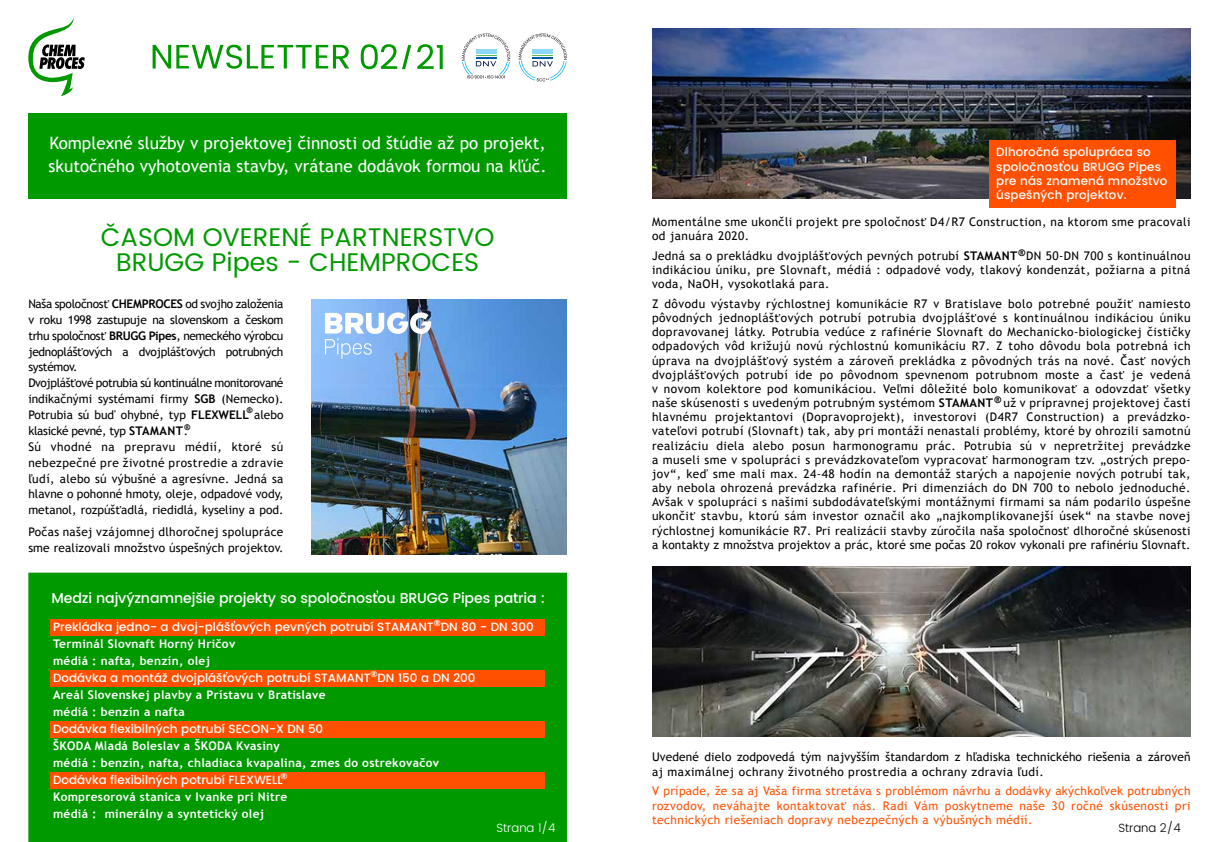
<style>
.page{position:relative;width:1219px;height:842px;background:#fff}
.page>*{position:absolute;margin:0;border:0;box-sizing:border-box;transform-origin:0 0}
.t1{font:25.5px/25.5px "Poppins";color:#090;text-align:center}
.t2{font:17px/22.7px "Trebuchet MS";color:#fff}
.t3{font:500 14.2px "Poppins";letter-spacing:-.01em;color:#fff}
.t4{font:11.9px/14.2px "Trebuchet MS";letter-spacing:.01em;color:#000}
.t5{font:500 11.9px/14.3px "Poppins";color:#fff}
.t6{font:700 11.9px/17px "Trebuchet MS";letter-spacing:.025em;color:#fff}
.t7{font:11.9px/14.2px "Trebuchet MS";letter-spacing:.04em;color:#fe5000;text-align:justify}
.t8{font:11.9px/14.2px "Trebuchet MS";letter-spacing:.04em;color:#000}
.t9{font:300 11.9px "Poppins";color:#fff}
.t10{font:300 11.9px "Poppins";color:#000}
.t11{font:700 9.9px "Trebuchet MS";color:#000}
.t12{font:700 8.5px "Poppins";color:#fff}
.t13{font:700 8.5px "Trebuchet MS";color:#000}
.s1{font-weight:700}
</style>
<div class="page">
<svg style="left:28px;top:17px;width:57px;height:79px"></svg>
<div style="left:28px;top:113px;width:539px;height:85px;background:#090"></div>
<div style="left:28px;top:573px;width:539px;height:269px;background:#090"></div>
<div style="left:50px;top:619px;width:495px;height:16px;background:#fe5000"></div>
<svg style="left:153px;top:45px;width:196px;height:24px"></svg>
<svg style="left:361px;top:44px;width:50px;height:25px"></svg>
<svg style="left:417px;top:44px;width:26px;height:25px"></svg>
<svg style="left:462px;top:33px;width:48px;height:45px"></svg>
<svg style="left:518px;top:33px;width:49px;height:48px"></svg>
<div style="left:50px;top:670px;width:495px;height:16px;background:#fe5000"></div>
<div style="left:50px;top:721px;width:495px;height:16px;background:#fe5000"></div>
<div style="left:50px;top:772px;width:495px;height:16px;background:#fe5000"></div>
<img style="left:652px;top:28px;width:538px;height:170px">
<div style="left:989px;top:140px;width:186px;height:68px;background:#fe5000"></div>
<img style="left:312px;top:299px;width:255px;height:255px">
<svg style="left:325px;top:312px;width:106px;height:47px"></svg>
<img style="left:652px;top:566px;width:539px;height:170px">
<h2 class="t2" style="left:49px;top:132px;width:499px">Komplexné služby v projektovej činnosti od štúdie až po projekt, skutočného vyhotovenia stavby, vrátane dodávok formou na kľúč.</h2>
<h1 class="t1" style="left:101px;top:225px;width:395px">ČASOM OVERENÉ PARTNERSTVO<br>BRUGG Pipes - CHEMPROCES</h1>
<p class="t4" style="left:28px;top:296px;width:257px;line-height:15.9px">Naša spoločnosť <span class="s1">CHEMPROCES</span> od svojho založenia v roku 1998 zastupuje na slovenskom a českom trhu spoločnosť <span class="s1">BRUGG Pipes</span>, nemeckého výrobcu jednoplášťových a dvojplášťových potrubných systémov.<br>Dvojplášťové potrubia sú kontinuálne monitorované indikačnými systémami firmy <span class="s1">SGB</span> (Nemecko).<br>Potrubia sú buď ohybné, typ <span class="s1">FLEXWELL</span> alebo klasické pevné, typ <span class="s1">STAMANT</span>.<br>Sú vhodné na prepravu médií, ktoré sú nebezpečné pre životné prostredie a zdravie ľudí, alebo sú výbušné a agresívne. Jedná sa hlavne o pohonné hmoty, oleje, odpadové vody, metanol, rozpúšťadlá, riedidlá, kyseliny a pod.</p>
<p class="t4" style="left:28px;top:524px;width:257px;line-height:15.9px">Počas našej vzájomnej dlhoročnej spolupráce sme realizovali množstvo úspešných projektov.</p>
<p class="t3" style="left:52px;top:587px;width:495px">Medzi najvýznamnejšie projekty so spoločnostou BRUGG Pipes patria :</p>
<p class="t13" style="left:247px;top:405px;width:8px">®</p>
<p class="t13" style="left:184px;top:421px;width:8px">®</p>
<p class="t5" style="left:996px;top:145px;width:173px">Dlhoročná spolupráca so spoločnostou BRUGG Pipes pre nás znamená množstvo úspešných projektov.</p>
<p class="t8" style="left:652px;top:215px;width:540px">Momentálne sme ukončli projekt pre spoločnosť D4/R7 Construction, na ktorom sme pracovali od januára 2020.</p>
<p class="t4" style="left:652px;top:249px;width:540px;text-align:justify">Jedná sa o prekládku dvojplášťových pevných potrubí <span class="s1">STAMANT</span> DN 50-DN 700 s kontinuálnou indikáciou úniku, pre Slovnaft, médiá : odpadové vody, tlakový kondenzát, požiarna a pitná voda, NaOH, vysokotlaká para.</p>
<p class="t4" style="left:652px;top:297px;width:540px;text-align:justify">Z dôvodu výstavby rýchlostnej komunikácie R7 v Bratislave bolo potrebné použiť namiesto pôvodných jednoplášťových potrubí potrubia dvojplášťové s kontinuálnou indikáciou úniku dopravovanej látky. Potrubia vedúce z rafinérie Slovnaft do Mechanicko-biologickej čističky odpadových vôd križujú novú rýchlostnú komunikáciu R7. Z toho dôvodu bola potrebná ich úprava na dvojplášťový systém a zároveň prekládka z pôvodných trás na nové. Časť nových dvojplášťových potrubí ide po pôvodnom spevnenom potrubnom moste a časť je vedená v novom kolektore pod komunikáciou. Veľmi dôležité bolo komunikovať a odovzdať všetky naše skúsenosti s uvedeným potrubným systémom <span class="s1">STAMANT</span> už v prípravnej projektovej časti hlavnému projektantovi (Dopravoprojekt), investorovi (D4R7 Construction) a prevádzko&shy;vateľovi potrubí (Slovnaft) tak, aby pri montáži nenastali problémy, ktoré by ohrozili samotnú realizáciu diela alebo posun harmonogramu prác. Potrubia sú v nepretržitej prevádzke a museli sme v spolupráci s prevádzkovateľom vypracovať harmonogram tzv. „ostrých prepo&shy;jov“, keď sme mali max. 24-48 hodín na demontáž starých a napojenie nových potrubí tak, aby nebola ohrozená prevádzka rafinérie. Pri dimenziách do DN 700 to nebolo jednoduché.<br>Avšak v spolupráci s našimi subdodávateľskými montážnymi firmami sa nám podarilo úspešne ukončiť stavbu, ktorú sám investor označil ako „najkomplikovanejší úsek“ na stavbe novej rýchlostnej komunikácie R7. Pri realizácii stavby zúročila naša spoločnosť dlhoročné skúsenosti a kontakty z množstva projektov a prác, ktoré sme počas 20 rokov vykonali pre rafinériu Slovnaft.</p>
<p class="t11" style="left:1018px;top:246px;width:9px">®</p>
<p class="t11" style="left:994px;top:394px;width:9px">®</p>
<p class="t12" style="left:434px;top:618px;width:8px">®</p>
<p class="t5" style="left:53px;top:620px;width:482px">Prekládka jedno- a dvoj-pláštových pevných potrubí STAMANT DN 80 - DN 300</p>
<p class="t6" style="left:53px;top:635px;width:184px">Terminál Slovnaft Horný Hričov médiá : nafta, benzín, olej</p>
<p class="t5" style="left:53px;top:671px;width:424px">Dodávka a montáž dvojpláštových potrubí STAMANT DN 150 a DN 200</p>
<p class="t6" style="left:53px;top:686px;width:274px">Areál Slovenskej plavby a Prístavu v Bratislave médiá : benzín a nafta</p>
<p class="t5" style="left:53px;top:722px;width:272px">Dodávka flexibilných potrubí SECON-X DN 50</p>
<p class="t6" style="left:53px;top:737px;width:388px">ŠKODA Mladá Boleslav a ŠKODA Kvasiny<br>médiá : benzín, nafta, chladiaca kvapalina, zmes do ostrekovačov</p>
<p class="t5" style="left:53px;top:773px;width:231px">Dodávka flexibilných potrubí FLEXWELL</p>
<p class="t6" style="left:53px;top:788px;width:236px">Kompresorová stanica v Ivanke pri Nitre médiá : minerálny a syntetický olej</p>
<p class="t12" style="left:371px;top:669px;width:8px">®</p>
<p class="t4" style="left:652px;top:750px;width:540px">Uvedené dielo zodpovedá tým najvyšším štandardom z hľadiska technického riešenia a zároveň aj maximálnej ochrany životného prostredia a ochrany zdravia ľudí.</p>
<p class="t7" style="left:652px;top:784px;width:540px">V prípade, že sa aj Vaša firma stretáva s problémom návrhu a dodávky akýchkoľvek potrubných rozvodov, neváhajte kontaktovať nás. Radi Vám poskytneme naše 30 ročné skúsenosti pri technických riešeniach dopravy nebezpečných a výbušných médií.</p>
<p class="t12" style="left:281px;top:771px;width:8px">®</p>
<p class="t9" style="left:496px;top:820px;width:61px">Strana 1/4</p>
<p class="t10" style="left:1118px;top:820px;width:64px">Strana 2/4</p>
</div>
